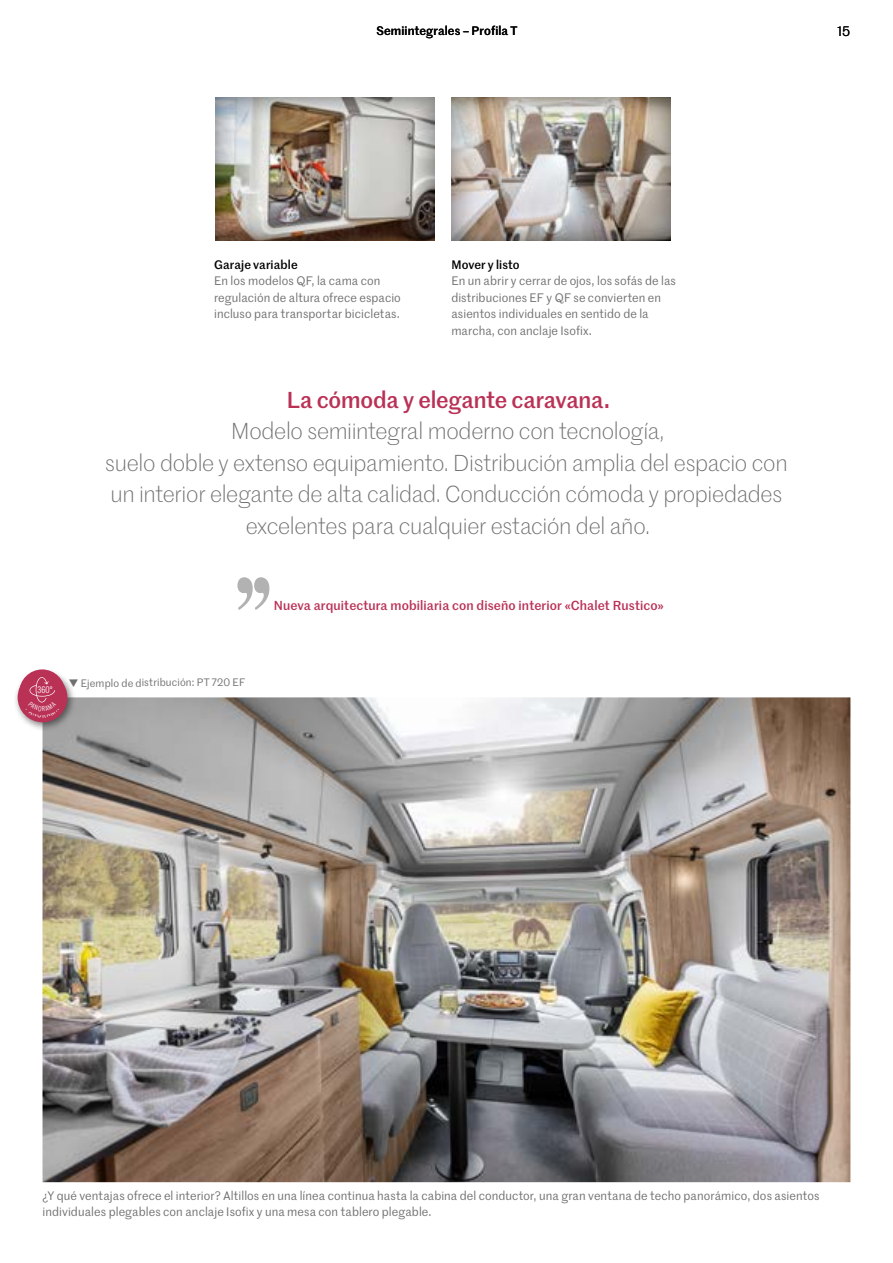
<style>
.page{position:relative;width:893px;height:1263px;background:#fff}
.page>*{position:absolute;margin:0;border:0;box-sizing:border-box;transform-origin:0 0}
.t1{font:300 22.5px/31.5px "Marr Sans";letter-spacing:-.01em;color:#706f6f;text-align:center}
.t2{font:500 22.5px "Marr Sans";letter-spacing:-.01em;color:#ba3156}
.t3{font:13.5px "Marr Sans";color:#000}
.t4{font:500 12.75px "Marr Sans";letter-spacing:.01em;color:#ba3156}
.t5{font:12px/16.5px "Marr Sans";letter-spacing:.005em;color:#706f6f}
.t6{font:500 12px "Marr Sans";letter-spacing:.01em;color:#000}
.t7{font:11.25px "Marr Sans Cond";color:#fff}
.t8{font:10.5px "Marr Sans";letter-spacing:.005em;color:#706f6f}
.t9{font:9.3px "Marr Sans Cond";color:#fff}
</style>
<div class="page">
<div style="left:439px;top:86px;width:244px;height:156px;background:#000;opacity:.5"></div>
<div style="left:203px;top:86px;width:244px;height:156px;background:#000;opacity:.5"></div>
<img style="left:43px;top:697px;width:807px;height:485px">
<div style="left:13px;top:668px;width:64px;height:63px;background:#000;opacity:.5"></div>
<div style="left:18px;top:672px;width:49px;height:50px;background:#ba3156;border-radius:50%"></div>
<svg style="left:237px;top:577px;width:32px;height:33px"></svg>
<div style="left:19px;top:669px;width:46px;height:46px;background:#ba3156;border-radius:50%"></div>
<svg style="left:26px;top:677px;width:33px;height:41px"></svg>
<p class="t6" style="left:376px;top:22px;width:143px">Semiintegrales – Profila T</p>
<p class="t3" style="left:837px;top:22px;width:15px">15</p>
<p class="t6" style="left:214px;top:256px;width:85px">Garaje variable</p>
<p class="t5" style="left:214px;top:272px;width:188px">En los modelos QF, la cama con regulación de altura ofrece espacio incluso para transportar bicicletas.</p>
<p class="t6" style="left:451px;top:256px;width:70px">Mover y listo</p>
<p class="t5" style="left:451px;top:272px;width:226px">En un abrir y cerrar de ojos, los sofás de las distribuciones EF y QF se convierten en asientos individuales en sentido de la marcha, con anclaje Isofix.</p>
<h1 class="t2" style="left:287px;top:383px;width:325px">La cómoda y elegante caravana.</h1>
<h1 class="t1" style="left:105px;top:414px;width:684px">Modelo semiintegral moderno con tecnología,<br>suelo doble y extenso equipamiento. Distribución amplia del espacio con un interior elegante de alta calidad. Conducción cómoda y propiedades excelentes para cualquier estación del año.</h1>
<p class="t9" style="left:38px;top:683px;width:17px">360°</p>
<p class="t7" style="left:37px;top:688px;width:20px">360°</p>
<p class="t8" style="left:69px;top:675px;width:178px">❑ Ejemplo de distribución: PT 720 EF</p>
<p class="t4" style="left:274px;top:596px;width:391px">Nueva arquitectura mobiliaria con diseño interior «Chalet Rustico»</p>
<p class="t5" style="left:43px;top:1187px;width:778px">¿Y qué ventajas ofrece el interior? Altillos en una línea continua hasta la cabina del conductor, una gran ventana de techo panorámico, dos asientos individuales plegables con anclaje Isofix y una mesa con tablero plegable.</p>
</div>
